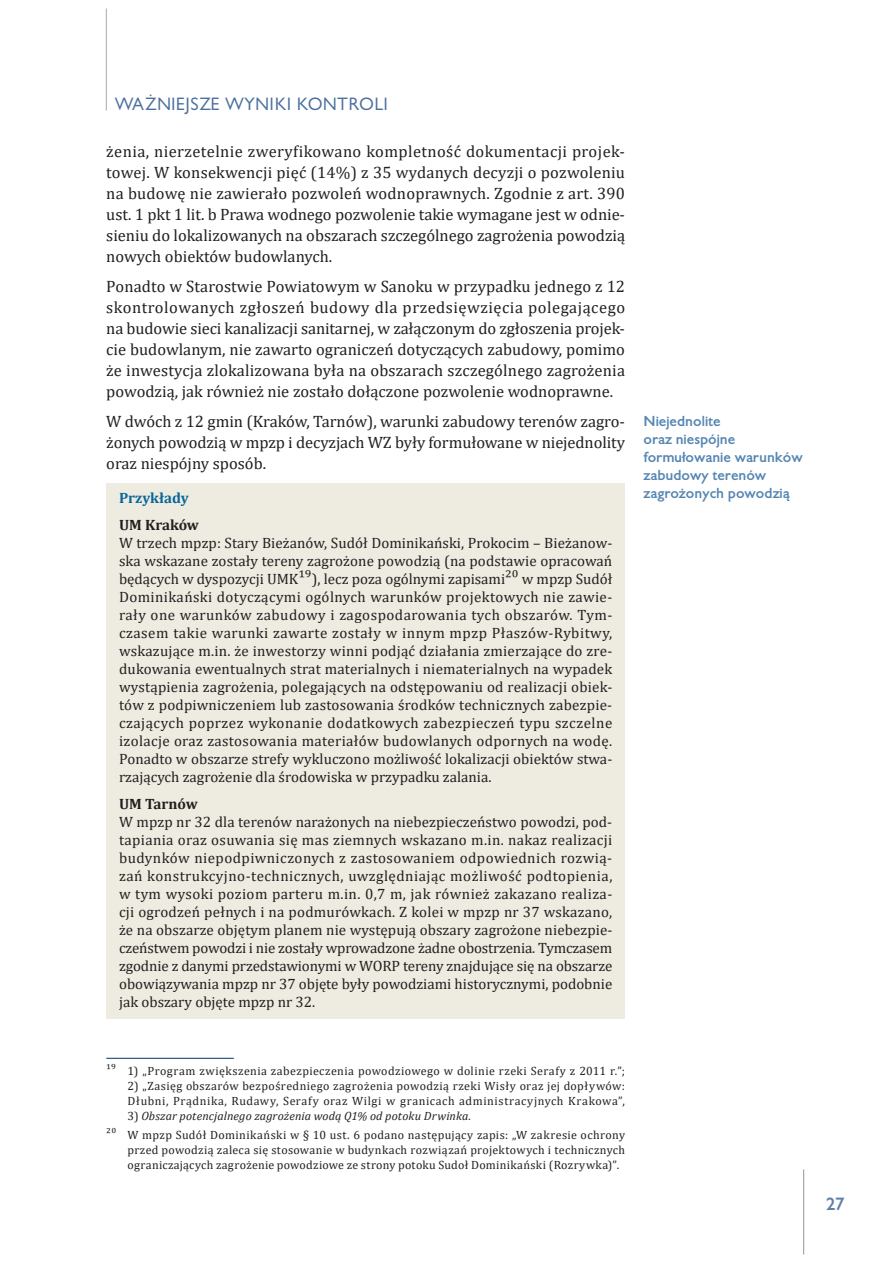
<style>
.page{position:relative;width:893px;height:1263px;background:#fff}
.page>*{position:absolute;margin:0;border:0;box-sizing:border-box;transform-origin:0 0}
.t1{font:16.5px/21px "Cambria";color:#231f20;text-align:justify}
.t2{font:16.5px "Gilead TTEFN";letter-spacing:.05em;color:#4b709d}
.t3{font:700 16.5px "Gilead TTEFN";color:#5f80a8}
.t4{font:15px/18px "Cambria";color:#231f20;text-align:justify}
.t5{font:700 15px "Cambria";color:#231f20}
.t6{font:700 15px "Cambria";color:#086699}
.t7{font:700 13.5px/18px "Gilead TTEFN";color:#5586b2}
.t8{font:12px/15px "Cambria";letter-spacing:.035em;color:#231f20}
.s1{font-size:16.5px}
.s2{font-style:italic}
</style>
<div class="page">
<hr style="left:106px;top:9px;width:1px;height:102px;background:#a8a9ad">
<hr style="left:803px;top:1169px;width:1px;height:85px;background:#939598">
<div style="left:106px;top:483px;width:519px;height:32px;background:#eeece1"></div>
<div style="left:106px;top:510px;width:519px;height:32px;background:#eeece1"></div>
<div style="left:106px;top:528px;width:519px;height:266px;background:#eeece1"></div>
<div style="left:106px;top:788px;width:519px;height:32px;background:#eeece1"></div>
<div style="left:106px;top:806px;width:519px;height:212px;background:#eeece1"></div>
<hr style="left:106px;top:1058px;width:128px;height:1px;background:#003667">
<p class="t2" style="left:115px;top:93px;width:275px">WAŻNIEJSZE WYNIKI KONTROLI</p>
<p class="t1" style="left:106px;top:141px;width:520px">żenia, nierzetelnie zweryfikowano kompletność dokumentacji projek&shy;towej. W konsekwencji pięć (14%) z 35 wydanych decyzji o pozwoleniu na budowę nie zawierało pozwoleń wodnoprawnych. Zgodnie z art. 390 ust. 1 pkt 1 lit. b Prawa wodnego pozwolenie takie wymagane jest w odnie&shy;sieniu do lokalizowanych na obszarach szczególnego zagrożenia powodzią nowych obiektów budowlanych.</p>
<p class="t1" style="left:106px;top:276px;width:520px">Ponadto w Starostwie Powiatowym w Sanoku w przypadku jednego z 12 skontrolowanych zgłoszeń budowy dla przedsięwzięcia polegającego na budowie sieci kanalizacji sanitarnej, w załączonym do zgłoszenia projek&shy;cie budowlanym, nie zawarto ograniczeń dotyczących zabudowy, pomimo że inwestycja zlokalizowana była na obszarach szczególnego zagrożenia powodzią, jak również nie zostało dołączone pozwolenie wodnoprawne.</p>
<p class="t1" style="left:106px;top:410px;width:520px">W dwóch z 12 gmin (Kraków, Tarnów), warunki zabudowy terenów zagro&shy;żonych powodzią w mpzp i decyzjach WZ były formułowane w niejednolity oraz niespójny sposób.</p>
<p class="t6" style="left:119px;top:488px;width:71px">Przykłady</p>
<p class="t5" style="left:119px;top:514px;width:81px">UM Kraków</p>
<p class="t4" style="left:119px;top:534px;width:495px">W trzech mpzp: Stary Bieżanów, Sudół Dominikański, Prokocim – Bieżanow&shy;ska wskazane zostały tereny zagrożone powodzią (na podstawie opracowań będących w dyspozycji UMK<span class="s1">19</span>), lecz poza ogólnymi zapisami<span class="s1">20</span> w mpzp Sudół Dominikański dotyczącymi ogólnych warunków projektowych nie zawie&shy;rały one warunków zabudowy i zagospodarowania tych obszarów. Tym&shy;czasem takie warunki zawarte zostały w innym mpzp Płaszów-Rybitwy, wskazujące m.in. że inwestorzy winni podjąć działania zmierzające do zre&shy;dukowania ewentualnych strat materialnych i niematerialnych na wypadek wystąpienia zagrożenia, polegających na odstępowaniu od realizacji obiek&shy;tów z podpiwniczeniem lub zastosowania środków technicznych zabezpie&shy;czających poprzez wykonanie dodatkowych zabezpieczeń typu szczelne izolacje oraz zastosowania materiałów budowlanych odpornych na wodę.<br>Ponadto w obszarze strefy wykluczono możliwość lokalizacji obiektów stwa&shy;rzających zagrożenie dla środowiska w przypadku zalania.</p>
<p class="t5" style="left:119px;top:793px;width:80px">UM Tarnów</p>
<p class="t4" style="left:119px;top:812px;width:495px">W mpzp nr 32 dla terenów narażonych na niebezpieczeństwo powodzi, pod&shy;tapiania oraz osuwania się mas ziemnych wskazano m.in. nakaz realizacji budynków niepodpiwniczonych z zastosowaniem odpowiednich rozwią&shy;zań konstrukcyjno-technicznych, uwzględniając możliwość podtopienia, w tym wysoki poziom parteru m.in. 0,7 m, jak również zakazano realiza&shy;cji ogrodzeń pełnych i na podmurówkach. Z kolei w mpzp nr 37 wskazano, że na obszarze objętym planem nie występują obszary zagrożone niebezpie&shy;czeństwem powodzi i nie zostały wprowadzone żadne obostrzenia. Tymczasem zgodnie z danymi przedstawionymi w WORP tereny znajdujące się na obszarze obowiązywania mpzp nr 37 objęte były powodziami historycznymi, podobnie jak obszary objęte mpzp nr 32.</p>
<p class="t7" style="left:643px;top:412px;width:161px">Niejednolite<br>oraz niespójne formułowanie warunków zabudowy terenów zagrożonych powodzią</p>
<p class="t8" style="left:106px;top:1064px;width:520px">19 1) „Program zwiększenia zabezpieczenia powodziowego w dolinie rzeki Serafy z 2011 r.”;</p>
<p class="t8" style="left:128px;top:1079px;width:499px">2) „Zasięg obszarów bezpośredniego zagrożenia powodzią rzeki Wisły oraz jej dopływów:<br>Dłubni, Prądnika, Rudawy, Serafy oraz Wilgi w granicach administracyjnych Krakowa”,</p>
<p class="t8" style="left:106px;top:1106px;width:520px;line-height:19.2px;text-indent:21px">3) <span class="s2">Obszar potencjalnego zagrożenia wodą Q1% od potoku Drwinka.<br></span>20 W mpzp Sudół Dominikański w § 10 ust. 6 podano następujący zapis: „W zakresie ochrony</p>
<p class="t8" style="left:128px;top:1143px;width:499px">przed powodzią zaleca się stosowanie w budynkach rozwiązań projektowych i technicznych ograniczających zagrożenie powodziowe ze strony potoku Sudoł Dominikański (Rozrywka)”.</p>
<p class="t3" style="left:826px;top:1193px;width:20px">27</p>
</div>
